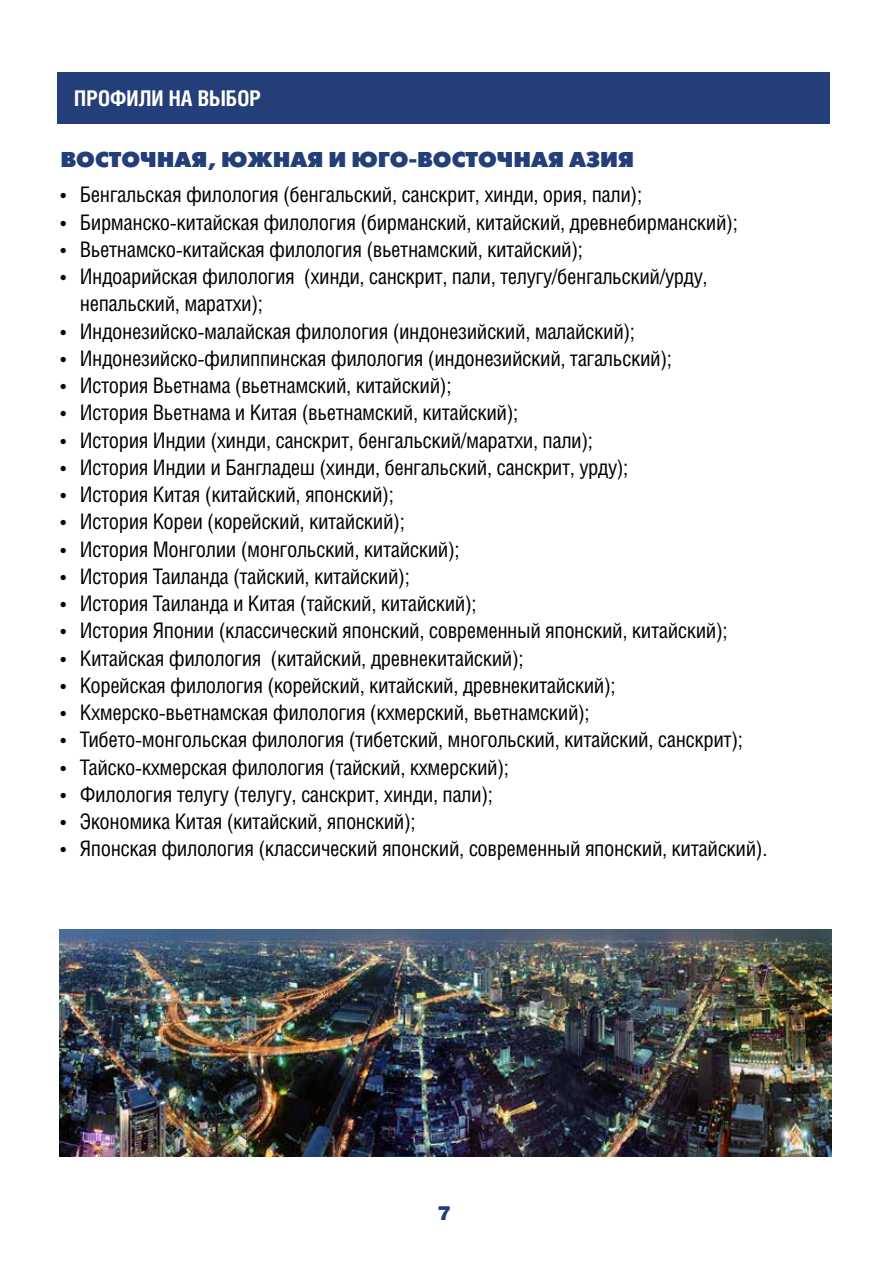
<style>
.page{position:relative;width:893px;height:1263px;background:#fff}
.page>*{position:absolute;margin:0;border:0;box-sizing:border-box;transform-origin:0 0}
.t1{font:700 21.6px "Helios Cond";color:#fff}
.t2{font:21.45px/27.3px "Helios Cond";letter-spacing:-.02em;color:#000}
.t3{font:21.45px "Futura Futuris XC";color:#243e79}
.t4{font:900 19.5px "Helios";color:#243e79}
</style>
<div class="page">
<div style="left:57px;top:72px;width:773px;height:51px;background:#243e79"></div>
<img style="left:60px;top:929px;width:771px;height:228px">
<p class="t1" style="left:74px;top:85px;width:149px">профили на выбо</p>
<p class="t1" style="left:250px;top:85px;width:13px">р</p>
<p class="t3" style="left:60px;top:148px;width:575px">Восточная, Южная и Юго-Восточная Азия</p>
<p class="t2" style="left:60px;top:181px;width:583px">• Бенгальская филология (бенгальский, санскрит, хинди, ория, пали);</p>
<p class="t2" style="left:60px;top:208px;width:679px">• Бирманско-китайская филология (бирманский, китайский, древнебирманский);</p>
<p class="t2" style="left:60px;top:235px;width:524px">• Вьетнамско-китайская филология (вьетнамский, китайский);</p>
<p class="t2" style="left:80px;top:262px;width:629px;text-indent:-20px">• Индоарийская филология (хинди, санскрит, пали, телугу/бенгальский/урду, непальский, маратхи);</p>
<p class="t2" style="left:60px;top:317px;width:576px">• Индонезийско-малайская филология (индонезийский, малайский);</p>
<p class="t2" style="left:60px;top:344px;width:613px">• Индонезийско-филиппинская филология (индонезийский, тагальский);</p>
<p class="t2" style="left:60px;top:371px;width:393px">• История Вьетнама (вьетнамский, китайский);</p>
<p class="t2" style="left:60px;top:399px;width:459px">• История Вьетнама и Китая (вьетнамский, китайский);</p>
<p class="t2" style="left:60px;top:426px;width:534px">• История Индии (хинди, санскрит, бенгальский/маратхи, пали);</p>
<p class="t2" style="left:60px;top:453px;width:569px">• История Индии и Бангладеш (хинди, бенгальский, санскрит, урду);</p>
<p class="t2" style="left:60px;top:480px;width:335px">• История Китая (китайский, японский);</p>
<p class="t2" style="left:60px;top:508px;width:346px">• История Кореи (корейский, китайский);</p>
<p class="t2" style="left:60px;top:535px;width:401px">• История Монголии (монгольский, китайский);</p>
<p class="t2" style="left:60px;top:562px;width:351px">• История Таиланда (тайский, китайский);</p>
<p class="t2" style="left:60px;top:589px;width:418px">• История Таиланда и Китая (тайский, китайский);</p>
<p class="t2" style="left:60px;top:617px;width:669px">• История Японии (классический японский, современный японский, китайский);</p>
<p class="t2" style="left:60px;top:644px;width:465px">• Китайская филология (китайский, древнекитайский);</p>
<p class="t2" style="left:60px;top:671px;width:557px">• Корейская филология (корейский, китайский, древнекитайский);</p>
<p class="t2" style="left:60px;top:698px;width:531px">• Кхмерско-вьетнамская филология (кхмерский, вьетнамский);</p>
<p class="t2" style="left:60px;top:726px;width:684px">• Тибето-монгольская филология (тибетский, многольский, китайский, санскрит);</p>
<p class="t2" style="left:60px;top:753px;width:450px">• Тайско-кхмерская филология (тайский, кхмерский);</p>
<p class="t2" style="left:60px;top:780px;width:434px">• Филология телугу (телугу, санскрит, хинди, пали);</p>
<p class="t2" style="left:60px;top:807px;width:357px">• Экономика Китая (китайский, японский);</p>
<p class="t2" style="left:60px;top:835px;width:709px">• Японская филология (классический японский, современный японский, китайский).</p>
<p class="t4" style="left:438px;top:1202px;width:14px">7</p>
</div>
